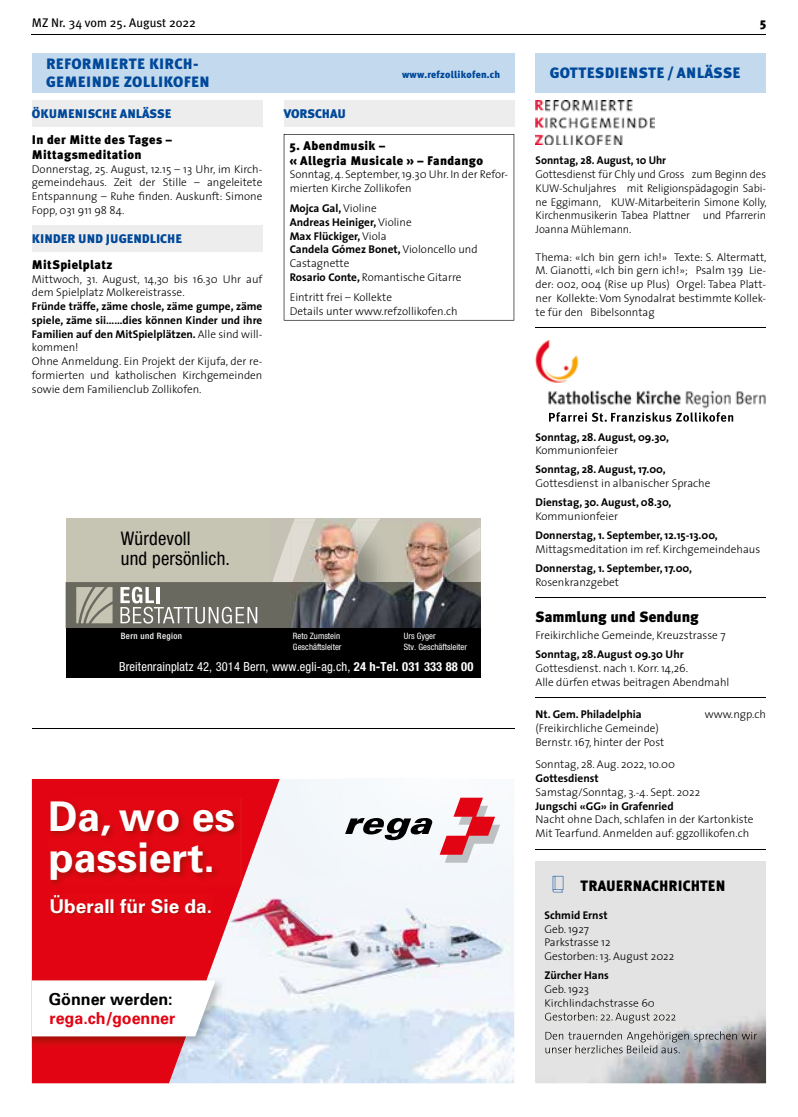
<style>
.page{position:relative;width:798px;height:1117px;background:#fff}
.page>*{position:absolute;margin:0;border:0;box-sizing:border-box;transform-origin:0 0}
.t1{font:700 40.88px/41.5px "Univers";color:#fff}
.t2{font:700 19px "Univers";color:#fff}
.t3{font:condensed 18.75px/20px "Helvetica Neue";letter-spacing:.01em;color:#000}
.t4{font:700 16.5px "Univers";color:#e30413}
.t5{font:700 16.5px "Univers";color:#000}
.t6{font:900 15px/18px "Meta Plus";letter-spacing:.02em;color:#00489a}
.t7{font:900 15px "Meta Plus";letter-spacing:-.005em;color:#000}
.t8{font:900 15px "Meta Plus";letter-spacing:-.005em;color:#000;scale:.95 1}
.t9{font:900 12.5px/15px "Meta Plus";letter-spacing:.03em;color:#000}
.t10{font:condensed 12.5px "Helvetica Neue";letter-spacing:.01em;color:#fff}
.t11{font:900 12.5px "Meta Plus";color:#00489a}
.t12{font:12.5px "Meta Plus";color:#000}
.t13{font:300 11.25px/13.8px "The Sans";color:#000}
.t14{font:700 11.25px/13.8px "The Sans";color:#000}
.t15{font:900 10px "Meta Plus";letter-spacing:.02em;color:#00489a}
.t16{font:condensed 8.75px/10.5px "Helvetica Neue";color:#fff}
.t17{font:500 condensed 8.75px "Helvetica Neue";letter-spacing:.045em;color:#fff}
.s1{font-weight:700}
.s2{font-weight:300}
</style>
<div class="page">
<hr style="left:32px;top:34px;width:733px;height:1px;background:#000">
<div style="left:535px;top:861px;width:230px;height:221px;background:#e3e3e3"></div>
<svg style="left:552px;top:875px;width:11px;height:17px"></svg>
<img style="left:546px;top:1016px;width:219px;height:66px">
<img style="left:545px;top:1006px;width:108px;height:1px">
<img style="left:545px;top:1012px;width:130px;height:11px">
<img style="left:545px;top:1030px;width:212px;height:12px">
<img style="left:545px;top:1044px;width:134px;height:9px">
<hr style="left:535px;top:697px;width:230px;height:1px;background:#000">
<hr style="left:535px;top:848px;width:230px;height:1px;background:#000">
<img style="left:544px;top:100px;width:110px;height:44px">
<img style="left:535px;top:100px;width:9px;height:44px">
<div style="left:535px;top:53px;width:230px;height:39px;background:#c3daee"></div>
<img style="left:535px;top:340px;width:230px;height:82px">
<svg style="left:548px;top:412px;width:185px;height:10px"></svg>
<div style="left:32px;top:53px;width:482px;height:39px;background:#c3daee"></div>
<hr style="left:535px;top:327px;width:230px;height:1px;background:#000">
<div style="left:32px;top:100px;width:230px;height:27px;background:#ededed"></div>
<div style="left:32px;top:225px;width:230px;height:26px;background:#ededed"></div>
<div style="left:283px;top:100px;width:231px;height:27px;background:#ededed"></div>
<hr style="left:535px;top:597px;width:230px;height:1px;background:#000">
<hr style="left:32px;top:728px;width:482px;height:1px;background:#000">
<div style="left:66px;top:518px;width:414px;height:110px;background:#c6c4b3"></div>
<img style="left:438px;top:527px;width:42px;height:101px">
<img style="left:358px;top:522px;width:80px;height:60px">
<img style="left:358px;top:582px;width:80px;height:46px">
<img style="left:410px;top:557px;width:28px;height:25px">
<img style="left:272px;top:518px;width:86px;height:64px">
<img style="left:358px;top:518px;width:22px;height:4px">
<img style="left:291px;top:522px;width:67px;height:106px">
<img style="left:358px;top:522px;width:19px;height:33px">
<img style="left:377px;top:582px;width:27px;height:46px">
<div style="left:66px;top:628px;width:414px;height:49px;background:#000"></div>
<svg style="left:66px;top:582px;width:225px;height:46px;background:#828177"></svg>
<svg style="left:283px;top:134px;width:231px;height:186px"></svg>
<img style="left:279px;top:881px;width:235px;height:201px">
<div style="left:279px;top:847px;width:235px;height:34px;background:#f3f7fb"></div>
<div style="left:306px;top:881px;width:80px;height:30px;background:#f2f6fa"></div>
<div style="left:386px;top:881px;width:85px;height:35px;background:#f3f6fa"></div>
<img style="left:471px;top:881px;width:43px;height:32px">
<svg style="left:32px;top:778px;width:247px;height:304px;fill:#e30413"></svg>
<img style="left:444px;top:805px;width:56px;height:57px">
<svg style="left:439px;top:797px;width:56px;height:57px"></svg>
<svg style="left:345px;top:817px;width:88px;height:23px"></svg>
<img style="left:50px;top:894px;width:162px;height:20px">
<img style="left:48px;top:798px;width:193px;height:89px">
<img style="left:208px;top:976px;width:18px;height:71px">
<img style="left:32px;top:976px;width:176px;height:71px">
<svg style="left:32px;top:980px;width:183px;height:56px"></svg>
<p class="t12" style="left:32px;top:16px;width:165px">MZ Nr. 34 vom 25. August 2022</p>
<p class="t9" style="left:759px;top:15px;width:7px">5</p>
<h3 class="t6" style="left:46px;top:55px;width:165px">REFORMIERTE KIRCH-<br>GEMEINDE ZOLLIKOFEN</h3>
<p class="t11" style="left:32px;top:106px;width:141px">ÖKUMENISCHE ANLÄSSE</p>
<p class="t9" style="left:32px;top:132px;width:141px">In der Mitte des Tages –<br>Mittagsmeditation</p>
<p class="t13" style="left:32px;top:161px;width:232px;text-align:justify">Donnerstag, 25. August, 12.15 – 13 Uhr, im Kirch&shy;gemeindehaus. Zeit der Stille – angeleitete Entspannung – Ruhe finden. Auskunft: Simone Fopp, 031 911 98 84.</p>
<p class="t11" style="left:32px;top:231px;width:152px">KINDER UND JUGENDLICHE</p>
<p class="t9" style="left:32px;top:257px;width:82px">MitSpielplatz</p>
<p class="t13" style="left:32px;top:271px;width:232px">Mittwoch, 31. August, 14,30 bis 16.30 Uhr auf dem Spielplatz Molkereistrasse.</p>
<p class="t13" style="left:32px;top:299px;width:232px"><span class="s1">Fründe träffe, zäme chosle, zäme gumpe, zäme spiele, zäme sii……dies können Kinder und ihre Familien auf den MitSpielplätzen.</span> Alle sind will&shy;kommen!<br>Ohne Anmeldung. Ein Projekt der Kijufa, der re&shy;formierten und katholischen Kirchgemeinden sowie dem Familienclub Zollikofen.</p>
<p class="t11" style="left:283px;top:106px;width:64px">VORSCHAU</p>
<p class="t15" style="left:402px;top:69px;width:99px">www.refzollikofen.ch</p>
<p class="t9" style="left:289px;top:138px;width:195px">5. Abendmusik –<br>« Allegria Musicale » – Fandango</p>
<p class="t13" style="left:289px;top:167px;width:220px">Sonntag, 4. September, 19.30 Uhr. In der Refor&shy;mierten Kirche Zollikofen</p>
<p class="t14" style="left:289px;top:201px;width:189px">Mojca Gal, <span class="s2">Violine<br></span>Andreas Heiniger, <span class="s2">Violine<br></span>Max Flückiger, <span class="s2">Viola<br></span>Candela Gómez Bonet, <span class="s2">Violoncello und<br>Castagnette<br></span>Rosario Conte, <span class="s2">Romantische Gitarre</span></p>
<p class="t13" style="left:289px;top:290px;width:169px">Eintritt frei – Kollekte<br>Details unter www.refzollikofen.ch</p>
<h3 class="t3" style="left:121px;top:527px;width:111px">Würdevoll<br>und persönlich.</h3>
<p class="t17" style="left:121px;top:630px;width:63px">Bern und Region</p>
<p class="t16" style="left:403px;top:630px;width:65px">Urs Gyger<br>Stv. Geschäftsleiter</p>
<p class="t16" style="left:293px;top:630px;width:50px">Reto Zumstein<br>Geschäftsleiter</p>
<p class="t10" style="left:119px;top:659px;width:355px">Breitenrainplatz 42, 3014 Bern, www.egli-ag.ch, <span class="s1">24 h-Tel. 031 333 88 00</span></p>
<h1 class="t1" style="left:48px;top:793px;width:188px">Da, wo es passiert.</h1>
<h2 class="t2" style="left:49px;top:893px;width:164px">Überall für Sie da.</h2>
<h3 class="t5" style="left:49px;top:988px;width:125px">Gönner werden:</h3>
<h3 class="t4" style="left:49px;top:1007px;width:127px">rega.ch/goenner</h3>
<h3 class="t6" style="left:549px;top:64px;width:192px">GOTTESDIENSTE / ANLÄSSE</h3>
<p class="t14" style="left:535px;top:153px;width:132px">Sonntag, 28. August, 10 Uhr</p>
<p class="t13" style="left:535px;top:167px;width:232px;text-align:justify">Gottesdienst für Chly und Gross zum Beginn des KUW-Schuljahres mit Religionspädagogin Sabi&shy;ne Eggimann, KUW-Mitarbeiterin Simone Kolly, Kirchenmusikerin Tabea Plattner und Pfarrerin Joanna Mühlemann.</p>
<p class="t13" style="left:535px;top:249px;width:232px;text-align:justify">Thema: «Ich bin gern ich!» Texte: S. Altermatt, M. Gianotti, «Ich bin gern ich!»; Psalm 139 Lie&shy;der: 002, 004 (Rise up Plus) Orgel: Tabea Platt&shy;ner Kollekte: Vom Synodalrat bestimmte Kollek&shy;te für den Bibelsonntag</p>
<p class="t14" style="left:535px;top:429px;width:135px">Sonntag, 28. August, 09.30,</p>
<p class="t13" style="left:535px;top:443px;width:84px">Kommunionfeier</p>
<p class="t14" style="left:535px;top:462px;width:131px">Sonntag, 28. August, 17.00,</p>
<p class="t13" style="left:535px;top:476px;width:176px">Gottesdienst in albanischer Sprache</p>
<p class="t14" style="left:535px;top:495px;width:137px">Dienstag, 30. August, 08.30,</p>
<p class="t13" style="left:535px;top:509px;width:84px">Kommunionfeier</p>
<p class="t14" style="left:535px;top:528px;width:184px">Donnerstag, 1. September, 12.15-13.00,</p>
<p class="t13" style="left:535px;top:541px;width:226px">Mittagsmeditation im ref. Kirchgemeindehaus</p>
<p class="t14" style="left:535px;top:560px;width:158px">Donnerstag, 1. September, 17.00,</p>
<p class="t13" style="left:535px;top:574px;width:85px">Rosenkranzgebet</p>
<h3 class="t7" style="left:535px;top:607px;width:164px">Sammlung und Sendung</h3>
<p class="t13" style="left:535px;top:627px;width:191px">Freikirchliche Gemeinde, Kreuzstrasse 7</p>
<p class="t14" style="left:535px;top:647px;width:150px">Sonntag, 28. August 09.30 Uhr</p>
<p class="t13" style="left:535px;top:660px;width:195px">Gottesdienst. nach 1. Korr. 14,26.<br>Alle dürfen etwas beitragen Abendmahl</p>
<p class="t14" style="left:535px;top:707px;width:108px">Nt. Gem. Philadelphia</p>
<p class="t13" style="left:704px;top:707px;width:63px">www.ngp.ch</p>
<p class="t13" style="left:535px;top:720px;width:130px">(Freikirchliche Gemeinde)<br>Bernstr. 167, hinter der Post</p>
<p class="t13" style="left:535px;top:757px;width:141px">Sonntag, 28. Aug. 2022, 10.00</p>
<p class="t14" style="left:535px;top:771px;width:65px">Gottesdienst</p>
<p class="t13" style="left:535px;top:784px;width:166px">Samstag/Sonntag, 3.-4. Sept. 2022</p>
<p class="t14" style="left:535px;top:798px;width:139px">Jungschi «GG» in Grafenried</p>
<p class="t13" style="left:535px;top:812px;width:219px">Nacht ohne Dach, schlafen in der Kartonkiste<br>Mit Tearfund. Anmelden auf: ggzollikofen.ch</p>
<h3 class="t8" style="left:580px;top:876px;width:154px">TRAUERNACHRICHTEN</h3>
<p class="t14" style="left:544px;top:907px;width:65px">Schmid Ernst</p>
<p class="t13" style="left:544px;top:921px;width:131px">Geb. 1927<br>Parkstrasse 12<br>Gestorben: 13. August 2022</p>
<p class="t14" style="left:544px;top:967px;width:66px">Zürcher Hans</p>
<p class="t13" style="left:544px;top:981px;width:112px">Geb. 1923<br>Kirchlindachstrasse 60</p>
</div>
